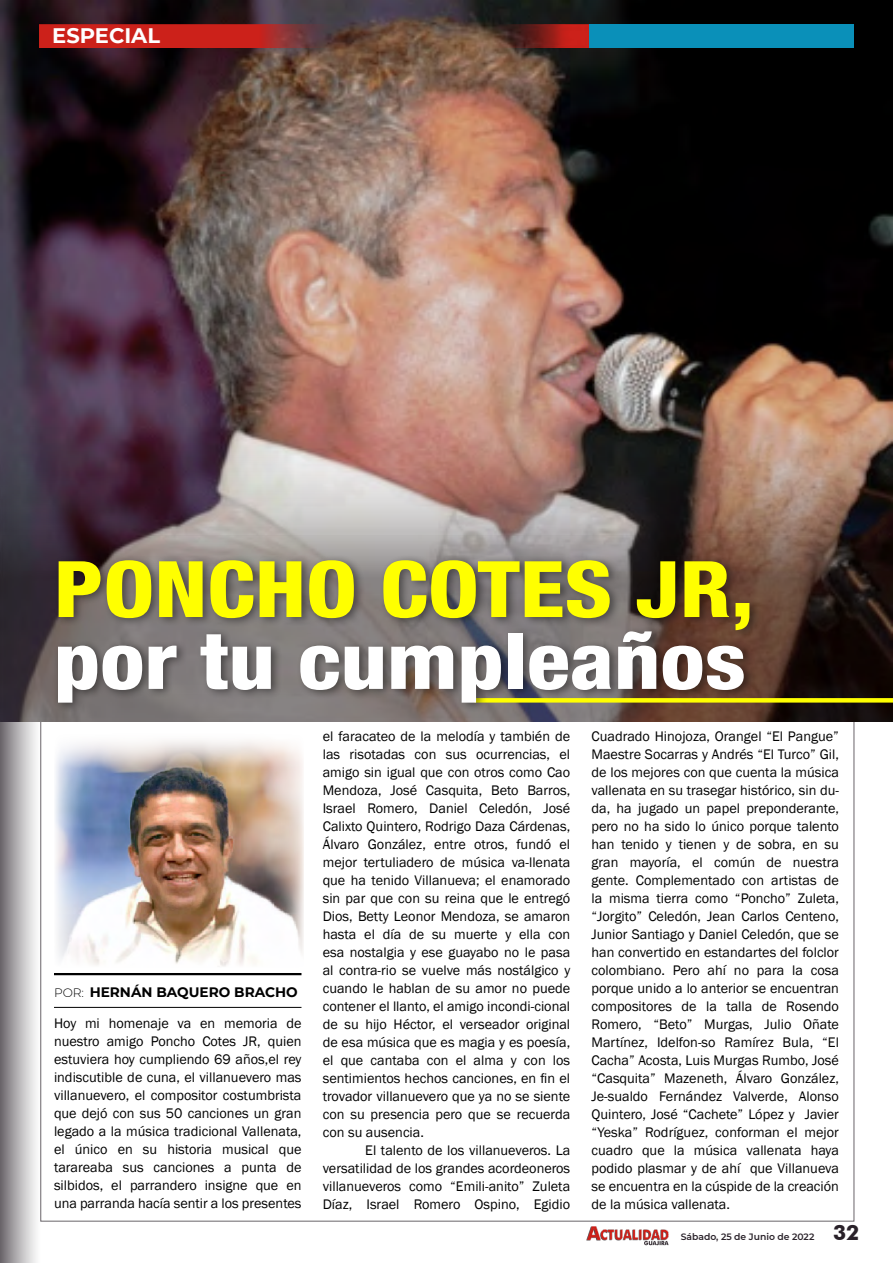
<style>
.page{position:relative;width:893px;height:1263px;background:#fff}
.page>*{position:absolute;margin:0;border:0;box-sizing:border-box;transform-origin:0 0}
.t1{font:800 condensed 78px "Helvetica 87";color:#fff;scale:1.14 1}
.t2{font:800 condensed 78px "Helvetica 87";color:#ff0;scale:1.14 1}
.t3{font:700 21px "Montserrat";color:#fff}
.t4{font:700 21px "Futura BT";color:#292129}
.t5{font:14.25px/18px "Franklin Gothic";color:#000;text-align:justify}
.t6{font:700 13.65px "Montserrat";color:#000}
.t7{font:600 9.15px "Montserrat";color:#292129}
.s1{font-weight:300;font-size:12.15px}
</style>
<div class="page">
<img style="left:586px;top:1226px;width:83px;height:20px">
<div style="left:0;top:0;width:40px;height:1263px;background:linear-gradient(to right,#6f6a6f,#fff)"></div>
<img style="left:0;top:0;width:893px;height:407px">
<img style="left:0;top:407px;width:893px;height:315px">
<div style="left:54px;top:554px;width:707px;height:86px;background:#000;opacity:.44"></div>
<div style="left:474px;top:698px;width:419px;height:5px;background:#ff0"></div>
<hr style="left:54px;top:973px;width:247px;height:2px;background:#000">
<hr style="left:54px;top:1007px;width:247px;height:1px;background:#000">
<img style="left:55px;top:740px;width:249px;height:227px">
<svg style="left:39px;top:24px;width:305px;height:24px;background:#b32622"></svg>
<svg style="left:480px;top:24px;width:109px;height:24px;background:#7d2921"></svg>
<div style="left:589px;top:24px;width:265px;height:24px;background:#0a90b9"></div>
<div style="left:53px;top:625px;width:703px;height:87px;background:#000;opacity:.44"></div>
<h2 class="t3" style="left:52px;top:20px;width:109px">ESPECIAL</h2>
<h1 class="t2" style="left:54px;top:541px;width:616px">PONCHO COTES JR,</h1>
<h1 class="t1" style="left:54px;top:613px;width:608px">por tu cumpleaños</h1>
<p class="t6" style="left:54px;top:982px;width:245px"><span class="s1">POR:</span> HERNÁN BAQUERO BRACHO</p>
<p class="t5" style="left:54px;top:1015px;width:249px">Hoy mi homenaje va en memoria de nuestro amigo Poncho Cotes JR, quien estuviera hoy cumpliendo 69 años,el rey indiscutible de cuna, el villanuevero mas villanuevero, el compositor costumbrista que dejó con sus 50 canciones un gran legado a la música tradicional Vallenata, el único en su historia musical que tarareaba sus canciones a punta de silbidos, el parrandero insigne que en una parranda hacía sentir a los presentes</p>
<p class="t5" style="left:323px;top:728px;width:249px">el faracateo de la melodía y también de las risotadas con sus ocurrencias, el amigo sin igual que con otros como Cao Mendoza, José Casquita, Beto Barros, Israel Romero, Daniel Celedón, José Calixto Quintero, Rodrigo Daza Cárdenas, Álvaro González, entre otros, fundó el mejor tertuliadero de música va-llenata que ha tenido Villanueva; el enamorado sin par que con su reina que le entregó Dios, Betty Leonor Mendoza, se amaron hasta el día de su muerte y ella con esa nostalgia y ese guayabo no le pasa al contra-rio se vuelve más nostálgico y cuando le hablan de su amor no puede contener el llanto, el amigo incondi-cional de su hijo Héctor, el verseador original de esa música que es magia y es poesía, el que cantaba con el alma y con los sentimientos hechos canciones, en fin el trovador villanuevero que ya no se siente con su presencia pero que se recuerda con su ausencia.</p>
<p class="t5" style="left:323px;top:1142px;width:249px;text-indent:43px">El talento de los villanueveros. La versatilidad de los grandes acordeoneros villanueveros como “Emili-anito” Zuleta Díaz, Israel Romero Ospino, Egidio</p>
<p class="t5" style="left:591px;top:728px;width:249px">Cuadrado Hinojoza, Orangel “El Pangue” Maestre Socarras y Andrés “El Turco” Gil, de los mejores con que cuenta la música vallenata en su trasegar histórico, sin du&shy;da, ha jugado un papel preponderante, pero no ha sido lo único porque talento han tenido y tienen y de sobra, en su gran mayoría, el común de nuestra gente. Complementado con artistas de la misma tierra como “Poncho” Zuleta, “Jorgito” Celedón, Jean Carlos Centeno, Junior Santiago y Daniel Celedón, que se han convertido en estandartes del folclor colombiano. Pero ahí no para la cosa porque unido a lo anterior se encuentran compositores de la talla de Rosendo Romero, “Beto” Murgas, Julio Oñate Martínez, Idelfon-so Ramírez Bula, “El Cacha” Acosta, Luis Murgas Rumbo, José “Casquita” Mazeneth, Álvaro González, Je-sualdo Fernández Valverde, Alonso Quintero, José “Cachete” López y Javier “Yeska” Rodríguez, conforman el mejor cuadro que la música vallenata haya podido plasmar y de ahí que Villanueva se encuentra en la cúspide de la creación de la música vallenata.</p>
<p class="t7" style="left:681px;top:1230px;width:135px">Sábado, 25 de Junio de 2022</p>
<h2 class="t4" style="left:833px;top:1220px;width:28px">32</h2>
</div>
